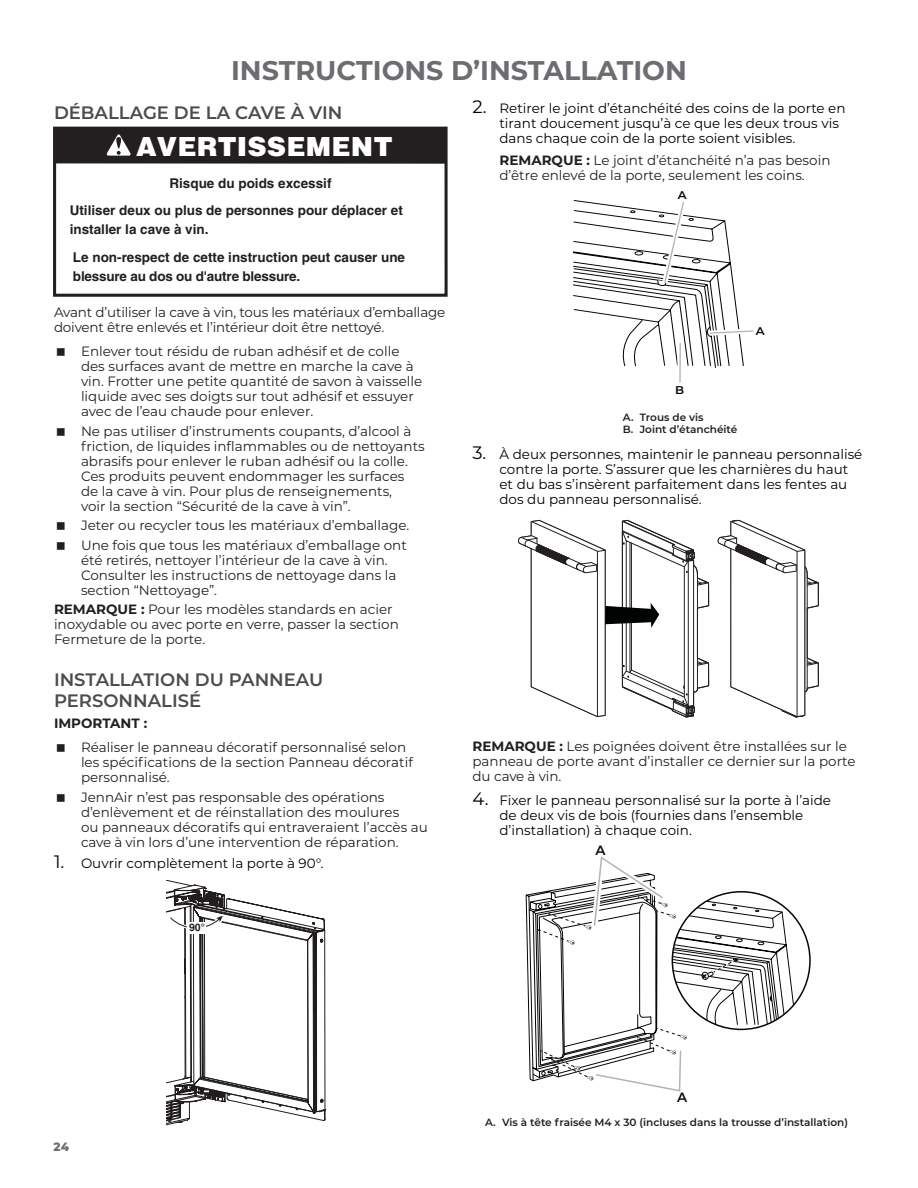
<style>
.page{position:relative;width:918px;height:1188px;background:#fff}
.page>*{position:absolute;margin:0;border:0;box-sizing:border-box;transform-origin:0 0}
.JA_Section_Header{font:700 27px "Montserrat";color:#6c6d70}
.t1{font:900 27px "Helvetica";color:#fff}
.JA_Subtopic_header{font:600 18px/21px "Montserrat";color:#4b4c4d}
.JA_Body{font:13.5px/15px "Montserrat";color:#231f20}
.t2{font:13.5px/15px "Montserrat";color:#000}
.t3{font:700 13.5px/26.7px "Helvetica";color:#231f20}
.Body_indent_for_list{font:13.5px/15px "Montserrat";color:#231f20}
.JA_Body-2{font:700 13.5px "Montserrat";color:#231f20}
.t4{font:600 13.5px "Montserrat";color:#040605}
.t5{font:800 12px "Montserrat";color:#6c6d70}
.t6{font:600 11.25px "Montserrat";color:#040605;scale:1.05 1}
.JA_Callouts{font:600 10.5px "Montserrat";color:#231f20}
.t7{font:700 10.5px "Helvetica";color:#211d1e}
.s1{font-size:18px}
.s2{font-weight:700}
</style>
<div class="page">
<div style="left:53px;top:127px;width:395px;height:170px;border:3px solid #231f20"></div>
<div style="left:55px;top:127px;width:391px;height:37px;background:#231f20"></div>
<svg style="left:106px;top:134px;width:25px;height:22px"></svg>
<svg style="left:167px;top:881px;width:159px;height:245px"></svg>
<div style="left:188px;top:922px;width:18px;height:12px;background:#fff"></div>
<svg style="left:573px;top:200px;width:181px;height:183px"></svg>
<svg style="left:717px;top:520px;width:102px;height:197px"></svg>
<svg style="left:518px;top:520px;width:191px;height:197px"></svg>
<svg style="left:526px;top:856px;width:271px;height:236px"></svg>
<p class="JA_Section_Header" style="left:231px;top:51px;width:457px">INSTRUCTIONS D’INSTALLATION</p>
<p class="JA_Subtopic_header" style="left:54px;top:101px;width:290px">DÉBALLAGE DE LA CAVE À VIN</p>
<p class="t2" style="left:500px;top:100px;width:348px;text-indent:-27px"><span class="s1">2.</span> Retirer le joint d’étanchéité des coins de la porte en tirant doucement jusqu’à ce que les deux trous vis dans chaque coin de la porte soient visibles.</p>
<p class="Body_indent_for_list" style="left:500px;top:152px;width:332px"><span class="s2">REMARQUE :</span> Le joint d’étanchéité n’a pas besoin d’être enlevé de la porte, seulement les coins.</p>
<p class="t1" style="left:136px;top:130px;width:258px">AVERTISSEMENT</p>
<p class="t3" style="left:70px;top:170px;width:335px;text-indent:100px">Risque du poids excessif<br>Utiliser deux ou plus de personnes pour déplacer et</p>
<p class="t3" style="left:70px;top:215px;width:337px;line-height:28.2px">installer la cave à vin.<br>Le non-respect de cette instruction peut causer une</p>
<p class="t3" style="left:73px;top:263px;width:229px">blessure au dos ou d'autre blessure.</p>
<p class="t6" style="left:678px;top:187px;width:10px">A</p>
<p class="JA_Body" style="left:54px;top:304px;width:393px">Avant d’utiliser la cave à vin, tous les matériaux d’emballage doivent être enlevés et l’intérieur doit être nettoyé.</p>
<p class="JA_Body" style="left:81px;top:343px;width:343px">Enlever tout résidu de ruban adhésif et de colle des surfaces avant de mettre en marche la cave à vin. Frotter une petite quantité de savon à vaisselle liquide avec ses doigts sur tout adhésif et essuyer avec de l’eau chaude pour enlever.</p>
<p class="JA_Body" style="left:81px;top:423px;width:345px">Ne pas utiliser d’instruments coupants, d’alcool à friction, de liquides inflammables ou de nettoyants abrasifs pour enlever le ruban adhésif ou la colle.<br>Ces produits peuvent endommager les surfaces de la cave à vin. Pour plus de renseignements,<br>voir la section “Sécurité de la cave à vin”.</p>
<p class="JA_Body" style="left:81px;top:517px;width:330px">Jeter ou recycler tous les matériaux d’emballage.</p>
<p class="JA_Body" style="left:81px;top:537px;width:327px">Une fois que tous les matériaux d’emballage ont été retirés, nettoyer l’intérieur de la cave à vin.<br>Consulter les instructions de nettoyage dans la section “Nettoyage”.</p>
<p class="JA_Body" style="left:54px;top:601px;width:346px"><span class="s2">REMARQUE :</span> Pour les modèles standards en acier inoxydable ou avec porte en verre, passer la section<br>Fermeture de la porte.</p>
<p class="JA_Subtopic_header" style="left:54px;top:668px;width:271px">INSTALLATION DU PANNEAU<br>PERSONNALISÉ</p>
<p class="JA_Body-2" style="left:54px;top:714px;width:95px">IMPORTANT :</p>
<p class="JA_Body" style="left:81px;top:739px;width:333px">Réaliser le panneau décoratif personnalisé selon les spécifications de la section Panneau décoratif personnalisé.</p>
<p class="JA_Body" style="left:81px;top:789px;width:348px">JennAir n’est pas responsable des opérations d’enlèvement et de réinstallation des moulures<br>ou panneaux décoratifs qui entraveraient l’accès au cave à vin lors d’une intervention de réparation.</p>
<p class="t2" style="left:54px;top:855px;width:271px"><span class="s1">1.</span> Ouvrir complètement la porte à 90°.</p>
<p class="t7" style="left:189px;top:921px;width:17px">90°</p>
<p class="t6" style="left:756px;top:323px;width:10px">A</p>
<p class="t6" style="left:675px;top:382px;width:10px">B</p>
<p class="JA_Callouts" style="left:623px;top:409px;width:82px">A. Trous de vis</p>
<p class="JA_Callouts" style="left:623px;top:421px;width:116px">B. Joint d’étanchéité</p>
<p class="t2" style="left:500px;top:446px;width:364px;text-indent:-27px"><span class="s1">3.</span> À deux personnes, maintenir le panneau personnalisé contre la porte. S’assurer que les charnières du haut et du bas s’insèrent parfaitement dans les fentes au dos du panneau personnalisé.</p>
<p class="JA_Body" style="left:472px;top:738px;width:385px"><span class="s2">REMARQUE :</span> Les poignées doivent être installées sur le panneau de porte avant d’installer ce dernier sur la porte du cave à vin.</p>
<p class="t2" style="left:500px;top:792px;width:333px;text-indent:-27px"><span class="s1">4.</span> Fixer le panneau personnalisé sur la porte à l’aide de deux vis de bois (fournies dans l’ensemble d’installation) à chaque coin.</p>
<p class="t4" style="left:596px;top:841px;width:12px">A</p>
<p class="t5" style="left:54px;top:1138px;width:17px">24</p>
<p class="t4" style="left:677px;top:1087px;width:12px">A</p>
<p class="JA_Callouts" style="left:485px;top:1115px;width:364px">A. Vis à tête fraisée M4 x 30 (incluses dans la trousse d’installation)</p>
</div>
